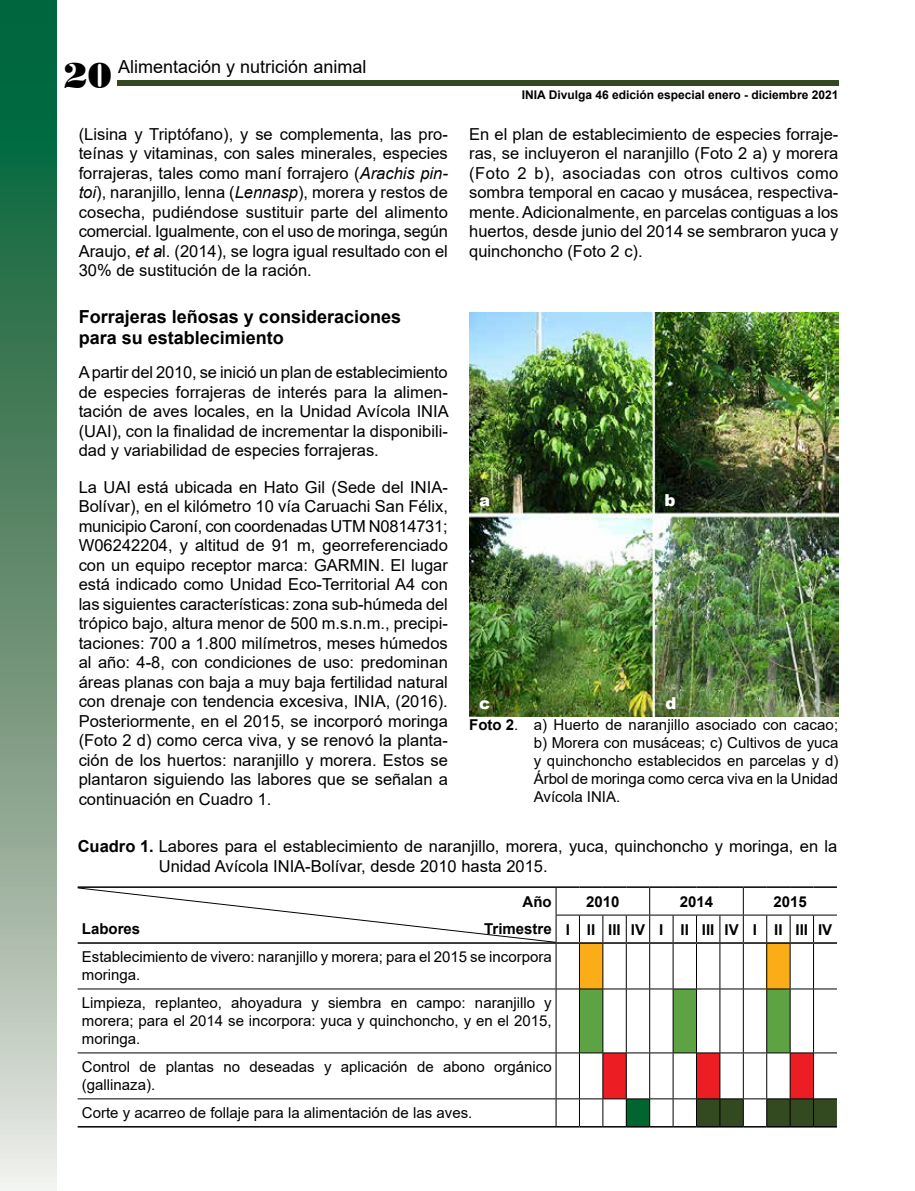
<style>
.page{position:relative;width:915px;height:1191px;background:#fff}
.page>*{position:absolute;margin:0;border:0;box-sizing:border-box;transform-origin:0 0}
.t1{font:700 18px/21px "Arial";color:#000}
.t2{font:18px "Arial";color:#000}
.t3{font:16.5px/19.5px "Arial";color:#000;text-align:justify}
.t4{font:900 16.5px "Arial";color:#fff}
.t5{font:15px/18px "Arial";color:#000}
.t6{font:700 15px/27.9px "Arial";color:#000}
.t7{font:700 12px "Arial";color:#000}
.s1{font-family:"Poster Bodoni BT";font-size:36px}
.s2{font-style:italic}
.s3{font-weight:700}
</style>
<div class="page">
<div style="left:117px;top:80px;width:721px;height:5px;background:#334a21"></div>
<svg style="left:0;top:0;width:56px;height:1191px"></svg>
<div style="left:579px;top:943px;width:23px;height:46px;background:#fbad18"></div>
<div style="left:766px;top:943px;width:23px;height:46px;background:#fbad18"></div>
<hr style="left:78px;top:988px;width:478px;height:1px;background:#000">
<hr style="left:78px;top:1052px;width:478px;height:1px;background:#000">
<hr style="left:78px;top:1098px;width:478px;height:1px;background:#000">
<hr style="left:555px;top:943px;width:1px;height:45px;background:#000">
<hr style="left:579px;top:943px;width:1px;height:45px;background:#000">
<hr style="left:602px;top:943px;width:1px;height:45px;background:#000">
<hr style="left:625px;top:943px;width:1px;height:45px;background:#000">
<hr style="left:649px;top:943px;width:1px;height:45px;background:#000">
<hr style="left:672px;top:943px;width:1px;height:45px;background:#000">
<hr style="left:696px;top:943px;width:1px;height:45px;background:#000">
<hr style="left:719px;top:943px;width:1px;height:45px;background:#000">
<hr style="left:742px;top:943px;width:1px;height:45px;background:#000">
<hr style="left:766px;top:943px;width:1px;height:45px;background:#000">
<hr style="left:789px;top:943px;width:1px;height:45px;background:#000">
<hr style="left:812px;top:943px;width:1px;height:45px;background:#000">
<hr style="left:556px;top:886px;width:23px;height:2px;background:#000">
<hr style="left:579px;top:886px;width:23px;height:2px;background:#000">
<hr style="left:602px;top:886px;width:24px;height:2px;background:#000">
<hr style="left:626px;top:886px;width:23px;height:2px;background:#000">
<hr style="left:649px;top:886px;width:23px;height:2px;background:#000">
<hr style="left:672px;top:886px;width:24px;height:2px;background:#000">
<hr style="left:696px;top:886px;width:23px;height:2px;background:#000">
<hr style="left:719px;top:886px;width:24px;height:2px;background:#000">
<hr style="left:743px;top:886px;width:23px;height:2px;background:#000">
<hr style="left:766px;top:886px;width:23px;height:2px;background:#000">
<hr style="left:789px;top:886px;width:24px;height:2px;background:#000">
<hr style="left:813px;top:886px;width:23px;height:2px;background:#000">
<hr style="left:78px;top:886px;width:478px;height:2px;background:#000">
<hr style="left:78px;top:1126px;width:478px;height:1px;background:#000">
<svg style="left:555px;top:988px;width:281px;height:139px"></svg>
<svg style="left:78px;top:888px;width:758px;height:55px"></svg>
<img style="left:469px;top:312px;width:369px;height:404px">
<p class="t2" style="left:64px;top:54px;width:304px"><span class="s1">20</span> Alimentación y nutrición animal</p>
<p class="t3" style="left:79px;top:124px;width:370px">(Lisina y Triptófano), y se complementa, las pro&shy;teínas y vitaminas, con sales minerales, especies forrajeras, tales como maní forrajero (<span class="s2">Arachis pin&shy;toi</span>), naranjillo, lenna (<span class="s2">Lennasp</span>), morera y restos de cosecha, pudiéndose sustituir parte del alimento comercial. Igualmente, con el uso de moringa, según Araujo, <span class="s2">et a</span>l. (2014), se logra igual resultado con el 30% de sustitución de la ración.</p>
<p class="t1" style="left:79px;top:306px;width:324px">Forrajeras leñosas y consideraciones para su establecimiento</p>
<p class="t3" style="left:79px;top:362px;width:371px">A partir del 2010, se inició un plan de establecimiento de especies forrajeras de interés para la alimen&shy;tación de aves locales, en la Unidad Avícola INIA (UAI), con la finalidad de incrementar la disponibili&shy;dad y variabilidad de especies forrajeras.</p>
<p class="t3" style="left:79px;top:477px;width:370px">La UAI está ubicada en Hato Gil (Sede del INIA-Bolívar), en el kilómetro 10 vía Caruachi San Félix, municipio Caroní, con coordenadas UTM N0814731; W06242204, y altitud de 91 m, georreferenciado con un equipo receptor marca: GARMIN. El lugar está indicado como Unidad Eco-Territorial A4 con las siguientes características: zona sub-húmeda del trópico bajo, altura menor de 500 m.s.n.m., precipi&shy;taciones: 700 a 1.800 milímetros, meses húmedos al año: 4-8, con condiciones de uso: predominan áreas planas con baja a muy baja fertilidad natural con drenaje con tendencia excesiva, INIA, (2016).<br>Posteriormente, en el 2015, se incorporó moringa (Foto 2 d) como cerca viva, y se renovó la planta&shy;ción de los huertos: naranjillo y morera. Estos se plantaron siguiendo las labores que se señalan a continuación en Cuadro 1.</p>
<p class="t7" style="left:521px;top:86px;width:318px">INIA Divulga 46 edición especial enero - diciembre 2021</p>
<p class="t3" style="left:469px;top:124px;width:371px">En el plan de establecimiento de especies forraje&shy;ras, se incluyeron el naranjillo (Foto 2 a) y morera (Foto 2 b), asociadas con otros cultivos como sombra temporal en cacao y musácea, respectiva&shy;mente. Adicionalmente, en parcelas contiguas a los huertos, desde junio del 2014 se sembraron yuca y quinchoncho (Foto 2 c).</p>
<p class="t4" style="left:479px;top:488px;width:13px">a</p>
<p class="t4" style="left:664px;top:488px;width:13px">b</p>
<p class="t4" style="left:479px;top:691px;width:13px">c</p>
<p class="t4" style="left:665px;top:691px;width:13px">d</p>
<p class="t5" style="left:533px;top:716px;width:306px;text-align:justify;text-indent:-65px"><span class="s3">Foto 2</span>. a) Huerto de naranjillo asociado con cacao; b) Morera con musáceas; c) Cultivos de yuca y quinchoncho establecidos en parcelas y d)<br>Árbol de moringa como cerca viva en la Unidad Avícola INIA.</p>
<p class="t3" style="left:159px;top:836px;width:679px;text-indent:-81px"><span class="s3">Cuadro 1.</span> Labores para el establecimiento de naranjillo, morera, yuca, quinchoncho y moringa, en la<br>Unidad Avícola INIA-Bolívar, desde 2010 hasta 2015.</p>
<p class="t6" style="left:522px;top:888px;width:31px">Año</p>
<p class="t6" style="left:82px;top:914px;width:60px">Labores</p>
<p class="t6" style="left:484px;top:914px;width:69px">Trimestre</p>
<p class="t6" style="left:565px;top:887px;width:268px;text-indent:208px">2015<br>I II III IV I II III IV I II III IV</p>
<p class="t6" style="left:586px;top:887px;width:35px">2010</p>
<p class="t6" style="left:679px;top:887px;width:35px">2014</p>
<p class="t5" style="left:82px;top:948px;width:471px">Establecimiento de vivero: naranjillo y morera; para el 2015 se incorpora moringa.</p>
<p class="t5" style="left:82px;top:994px;width:471px;text-align:justify">Limpieza, replanteo, ahoyadura y siembra en campo: naranjillo y morera; para el 2014 se incorpora: yuca y quinchoncho, y en el 2015, moringa.</p>
<p class="t5" style="left:82px;top:1058px;width:471px">Control de plantas no deseadas y aplicación de abono orgánico (gallinaza).</p>
<p class="t5" style="left:82px;top:1104px;width:392px">Corte y acarreo de follaje para la alimentación de las aves.</p>
</div>
